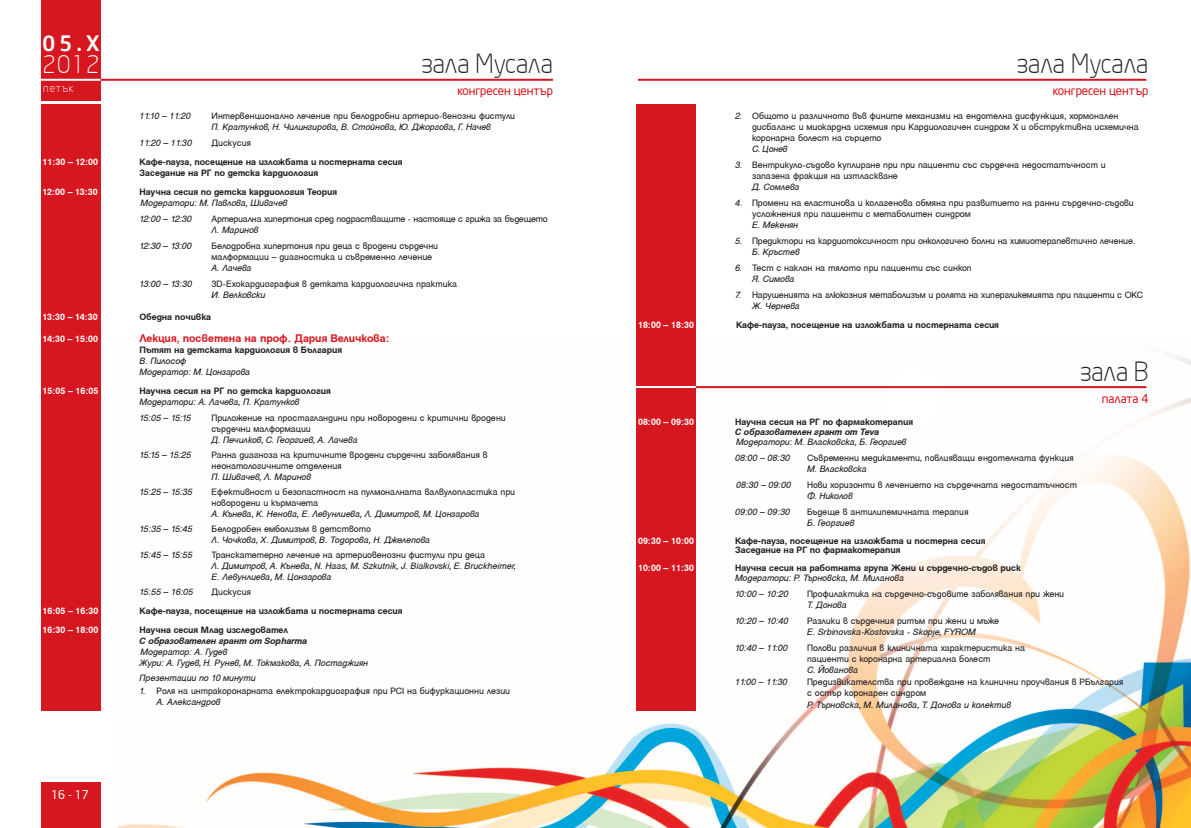
<style>
.page{position:relative;width:1191px;height:828px;background:#fff}
.page>*{position:absolute;margin:0;border:0;box-sizing:border-box;transform-origin:0 0}
.t1{font:300 26px "Neo Sans Intel";color:#231f20}
.t2{font:300 23.9px "Neo Sans Intel";color:#fff}
.t3{font:500 20.8px "Neo Sans Intel";color:#fff}
.t4{font:700 12px "Helen Bg";letter-spacing:-.01em;color:#d7171f}
.t5{font:12px "Neo Sans Intel";color:#d7171f}
.t6{font:12px "Neo Sans Intel";color:#fff}
.t7{font:300 11.1px "Neo Sans Intel";letter-spacing:.07em;color:#fff}
.t8{font:10px/11px "Helen Bg";letter-spacing:-.01em;color:#231f20}
.t9{font:italic 10px/16px "Helen Bg";letter-spacing:-.01em;color:#231f20}
.t10{font:700 10px/11px "Helen Bg";letter-spacing:-.005em;color:#231f20}
.t11{font:700 10px "Helen Bg";color:#fff}
.t12{font:italic 700 10px "Helen Bg";letter-spacing:-.01em;color:#231f20}
.s1{font-style:italic}
</style>
<div class="page">
<img style="left:118px;top:360px;width:1073px;height:468px">
<svg style="left:638px;top:354px;width:552px;height:474px"></svg>
<div style="left:41px;top:0;width:60px;height:100px;background:#d7171f"></div>
<hr style="left:100px;top:79px;width:453px;height:2px;background:#d7171f">
<hr style="left:41px;top:79px;width:60px;height:2px;background:#fff">
<div style="left:41px;top:782px;width:60px;height:46px;background:#d7171f"></div>
<div style="left:41px;top:104px;width:60px;height:607px;background:#d7171f"></div>
<div style="left:636px;top:104px;width:60px;height:607px;background:#d7171f"></div>
<hr style="left:638px;top:79px;width:508px;height:2px;background:#d7171f">
<hr style="left:638px;top:386px;width:508px;height:2px;background:#d7171f">
<hr style="left:636px;top:386px;width:60px;height:2px;background:#fff">
<h3 class="t3" style="left:43px;top:30px;width:58px">05.Х</h3>
<h2 class="t2" style="left:43px;top:50px;width:58px">2012</h2>
<p class="t7" style="left:43px;top:81px;width:32px">петък</p>
<h1 class="t1" style="left:421px;top:48px;width:133px">зала Мусала</h1>
<p class="t5" style="left:457px;top:84px;width:97px">конгресен център</p>
<p class="t9" style="left:140px;top:107px;width:53px">11:10 – 11:20</p>
<p class="t8" style="left:212px;top:110px;width:305px">Интервенционално лечение при белодробни артерио-венозни фистули</p>
<p class="t9" style="left:212px;top:118px;width:281px">П. Кратунков, Н. Чилингирова, В. Стойнова, Ю. Джоргова, Г. Начев</p>
<p class="t9" style="left:140px;top:134px;width:54px">11:20 – 11:30</p>
<p class="t8" style="left:212px;top:137px;width:41px">Дискусия</p>
<p class="t11" style="left:43px;top:156px;width:57px">11:30 – 12:00</p>
<p class="t10" style="left:140px;top:156px;width:264px">Кафе-пауза, посещение на изложбата и постерната сесия<br>Заседание на РГ по детска кардиология</p>
<p class="t11" style="left:43px;top:186px;width:57px">12:00 – 13:30</p>
<p class="t10" style="left:140px;top:186px;width:199px">Научна сесия по детска кардиология Теория</p>
<p class="t9" style="left:140px;top:194px;width:149px">Модератори: М. Павлова, Шивачев<br>12:00 – 12:30</p>
<p class="t8" style="left:212px;top:213px;width:338px">Артериална хипертония сред подрастващите - настояще с грижа за бъдещето</p>
<p class="t9" style="left:212px;top:221px;width:49px">Л. Маринов</p>
<p class="t9" style="left:140px;top:237px;width:54px">12:30 – 13:00</p>
<p class="t8" style="left:212px;top:240px;width:228px">Белодробна хипертония при деца с вродени сърдечни малформации – диагностика и съвременно лечение</p>
<p class="t9" style="left:212px;top:259px;width:42px">А. Лачева</p>
<p class="t9" style="left:140px;top:275px;width:54px">13:00 – 13:30</p>
<p class="t8" style="left:212px;top:278px;width:247px">3D-Ехокардиография в детката кардиологична практика</p>
<p class="t9" style="left:212px;top:286px;width:55px">И. Велковски</p>
<p class="t11" style="left:43px;top:311px;width:57px">13:30 – 14:30</p>
<p class="t10" style="left:140px;top:311px;width:73px">Обедна почивка</p>
<p class="t11" style="left:43px;top:333px;width:57px">14:30 – 15:00</p>
<p class="t4" style="left:140px;top:331px;width:251px">Лекция, посветена на проф. Дария Величкова:</p>
<p class="t10" style="left:140px;top:344px;width:204px">Пътят на детската кардиология в България</p>
<p class="t9" style="left:140px;top:355px;width:112px;line-height:11px">В. Пилософ<br>Модератор: М. Цонзарова</p>
<p class="t11" style="left:43px;top:385px;width:58px">15:05 – 16:05</p>
<p class="t10" style="left:140px;top:385px;width:193px">Научна сесия на РГ по детска кардиология</p>
<p class="t9" style="left:140px;top:393px;width:161px">Модератори: А. Лачева, П. Кратунков<br>15:05 – 15:15</p>
<p class="t8" style="left:212px;top:412px;width:296px">Приложение на простагландини при новородени с критични вродени сърдечни малформации</p>
<p class="t9" style="left:212px;top:431px;width:148px">Д. Печилков, С. Георгиев, А. Лачева</p>
<p class="t9" style="left:140px;top:446px;width:53px">15:15 – 15:25</p>
<p class="t8" style="left:212px;top:449px;width:278px">Ранна диагноза на критичните вродени сърдечни заболявания в неонатологичните отделения</p>
<p class="t9" style="left:212px;top:468px;width:101px">П. Шивачев, Л. Маринов</p>
<p class="t9" style="left:140px;top:483px;width:54px">15:25 – 15:35</p>
<p class="t8" style="left:212px;top:486px;width:305px">Ефективност и безопастност на пулмоналната валвулопластика при новородени и кърмачета</p>
<p class="t9" style="left:212px;top:505px;width:269px">А. Кънева, К. Ненова, Е. Левунлиева, Л. Димитров, М. Цонзарова</p>
<p class="t9" style="left:140px;top:520px;width:54px">15:35 – 15:45</p>
<p class="t8" style="left:212px;top:523px;width:161px">Белодробен емболизъм в детството</p>
<p class="t9" style="left:212px;top:531px;width:220px">Л. Чочкова, Х. Димитров, В. Тодорова, Н. Джелепова</p>
<p class="t9" style="left:140px;top:546px;width:54px">15:45 – 15:55</p>
<p class="t8" style="left:212px;top:549px;width:275px">Транскатетерно лечение на артериовенозни фистули при деца</p>
<p class="t9" style="left:212px;top:560px;width:305px;line-height:11px">Л. Димитров, А. Кънева, N. Haas, M. Szkutnik, J. Bialkovski, E. Bruckheimer,<br>Е. Левунлиева, М. Цонзарова</p>
<p class="t9" style="left:140px;top:583px;width:55px">15:55 – 16:05</p>
<p class="t8" style="left:212px;top:586px;width:41px">Дискусия</p>
<p class="t11" style="left:43px;top:605px;width:58px">16:05 – 16:30</p>
<p class="t10" style="left:140px;top:605px;width:264px">Кафе-пауза, посещение на изложбата и постерната сесия</p>
<p class="t11" style="left:43px;top:624px;width:58px">16:30 – 18:00</p>
<p class="t10" style="left:140px;top:624px;width:150px">Научна сесия Млад изследовател</p>
<p class="t12" style="left:140px;top:635px;width:169px">С образователен грант от Sopharma</p>
<p class="t9" style="left:140px;top:646px;width:230px;line-height:11px">Модератор: А. Гудев<br>Жури: А. Гудев, Н. Рунев, М. Токмакова, А. Постаджиян</p>
<p class="t9" style="left:140px;top:669px;width:118px">Презентации по 10 минути</p>
<p class="t8" style="left:157px;top:685px;width:355px;text-indent:-17px"><span class="s1">1.</span> Роля на интракоронарната електрокардиография при РСI на бифуркационни лезии<br><span class="s1">А. Александров</span></p>
<p class="t6" style="left:51px;top:787px;width:39px">16 - 17</p>
<h1 class="t1" style="left:1017px;top:48px;width:133px">зала Мусала</h1>
<p class="t5" style="left:1052px;top:84px;width:97px">конгресен център</p>
<p class="t8" style="left:752px;top:110px;width:388px;text-indent:-17px"><span class="s1">2.</span> Oбщото и различното във фините механизми на ендотелна дисфункция, хормонален дисбаланс и миокардна исхемия при Кардиологичен синдром Х и обструктивна исхемична коронарна болест на сърцето</p>
<p class="t9" style="left:752px;top:140px;width:37px">С. Цонев</p>
<p class="t8" style="left:752px;top:159px;width:355px;text-indent:-17px"><span class="s1">3.</span> Вентрикуло-съдово куплиране при при пациенти със сърдечна недостатъчност и запазена фракция на изтласкване</p>
<p class="t9" style="left:752px;top:178px;width:49px">Д. Сомлева</p>
<p class="t8" style="left:752px;top:197px;width:383px;text-indent:-17px"><span class="s1">4.</span> Промени на еластинова и колагенова обмяна при развитието на ранни сърдечно-съдови усложнения при пациенти с метаболитен синдром</p>
<p class="t9" style="left:752px;top:216px;width:48px">Е. Мекенян</p>
<p class="t8" style="left:752px;top:235px;width:385px;text-indent:-17px"><span class="s1">5.</span> Предиктори на кардиотоксичност при онкологично болни на химиотерапевтично лечение.<br><span class="s1">Б. Кръстев</span></p>
<p class="t8" style="left:752px;top:262px;width:221px;text-indent:-17px"><span class="s1">6.</span> Тест с наклон на тялото при пациенти със синкоп<br><span class="s1">Я. Симова</span></p>
<p class="t8" style="left:752px;top:289px;width:392px;text-indent:-17px"><span class="s1">7.</span> Нарушенията на глюкозния метаболизъм и ролята на хипергликемията при пациенти с ОКС<br><span class="s1">Ж. Чернева</span></p>
<p class="t11" style="left:638px;top:319px;width:58px">18:00 – 18:30</p>
<p class="t10" style="left:736px;top:319px;width:264px">Кафе-пауза, посещение на изложбата и постерната сесия</p>
<h1 class="t1" style="left:1080px;top:355px;width:70px">зала В</h1>
<p class="t5" style="left:1101px;top:391px;width:48px">палата 4</p>
<p class="t11" style="left:638px;top:416px;width:58px">08:00 – 09:30</p>
<p class="t10" style="left:735px;top:416px;width:180px">Научна сесия на РГ по фармакотерапия</p>
<p class="t12" style="left:735px;top:426px;width:145px">С образователен грант от Teva</p>
<p class="t9" style="left:735px;top:433px;width:173px">Mодератори: М. Власковска, Б. Георгиев<br>08:00 – 08:30</p>
<p class="t8" style="left:807px;top:452px;width:268px">Съвременни медикаменти, повлияващи ендотелната функция</p>
<p class="t9" style="left:807px;top:460px;width:61px">М. Власковска</p>
<p class="t9" style="left:736px;top:476px;width:56px">08:30 – 09:00</p>
<p class="t8" style="left:807px;top:479px;width:271px">Нови хоризонти в лечението на сърдечната недостатъчност</p>
<p class="t9" style="left:807px;top:487px;width:47px">Ф. Николов</p>
<p class="t9" style="left:735px;top:503px;width:56px">09:00 – 09:30</p>
<p class="t8" style="left:807px;top:506px;width:163px">Бъдеще в антилипемичната терапия</p>
<p class="t9" style="left:807px;top:514px;width:49px">Б. Георгиев</p>
<p class="t11" style="left:638px;top:535px;width:58px">09:30 – 10:00</p>
<p class="t10" style="left:735px;top:536px;width:252px;line-height:9px">Кафе-пауза, посещение на изложбата и постерна сесия<br>Заседание на РГ по фармакотерапия</p>
<p class="t11" style="left:638px;top:562px;width:58px">10:00 – 11:30</p>
<p class="t10" style="left:735px;top:562px;width:287px">Научна сесия на работната група Жени и сърдечно-съдов риск</p>
<p class="t9" style="left:735px;top:569px;width:170px">Модератори: Р. Търновска, М. Миланова<br>10:00 – 10:20</p>
<p class="t8" style="left:807px;top:588px;width:259px">Профилактика на сърдечно-съдовите заболявания при жени</p>
<p class="t9" style="left:807px;top:596px;width:41px">Т. Донова</p>
<p class="t9" style="left:735px;top:612px;width:55px">10:20 – 10:40</p>
<p class="t8" style="left:807px;top:615px;width:194px">Разлики в сърдечния ритъм при жени и мъже</p>
<p class="t9" style="left:807px;top:623px;width:170px">E. Srbinovska-Kostovska - Skopje, FYROM</p>
<p class="t9" style="left:735px;top:639px;width:54px">10:40 – 11:00</p>
<p class="t8" style="left:807px;top:642px;width:220px">Полови различия в клиничната характеристика на пациенти с коронарна артериална болест</p>
<p class="t9" style="left:807px;top:661px;width:52px">С. Йованова</p>
<p class="t9" style="left:735px;top:673px;width:54px">11:00 – 11:30</p>
<p class="t8" style="left:807px;top:676px;width:318px">Предизвикателства при провеждане на клинични проучвания в РБългария с остър коронарен синдром</p>
<p class="t9" style="left:807px;top:696px;width:205px">Р. Търновска, М. Миланова, Т. Донова и колектив</p>
</div>
